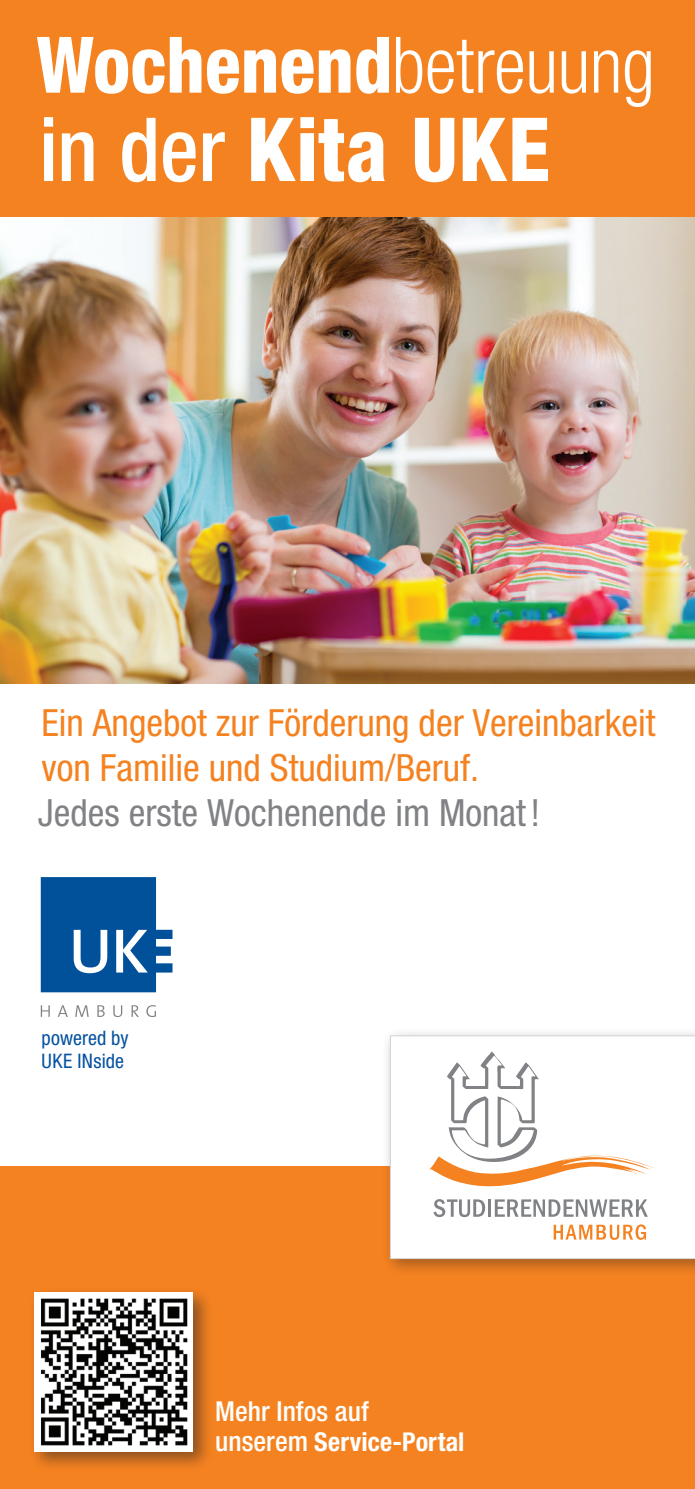
<style>
.page{position:relative;width:695px;height:1489px;background:#fff}
.page>*{position:absolute;margin:0;border:0;box-sizing:border-box;transform-origin:0 0}
.t1{font:800 condensed 88.5px "Helvetica Neue LT Pro";letter-spacing:.01em;color:#fff;scale:.95 1}
.t2{font:800 condensed 78px "Helvetica Neue LT Pro";letter-spacing:.005em;color:#fff;scale:.95 1}
.t3{font:condensed 37.5px/45px "Helvetica Neue LT Pro";color:#f58220}
.t4{font:condensed 37.5px "Helvetica Neue LT Pro";color:#808285}
.t5{font:500 condensed 27.5px "Helvetica Neue LT Pro";letter-spacing:.005em;color:#fff}
.t6{font:700 condensed 26px "Helvetica Neue LT Pro";letter-spacing:.005em;color:#fff}
.t7{font:condensed 20px/22.5px "Helvetica Neue LT Pro";letter-spacing:.01em;color:#0551a0}
.s1{font-weight:300}
.s2{font-weight:500}
.s3{font-weight:500;font-size:27.5px}
</style>
<div class="page">
<img style="left:0;top:216px;width:694px;height:467px">
<div style="left:0;top:1165px;width:694px;height:323px;background:#f58220"></div>
<div style="left:381px;top:1026px;width:313px;height:250px;background:#231f20;opacity:.4"></div>
<div style="left:390px;top:1035px;width:304px;height:223px;background:#fff"></div>
<svg style="left:433px;top:1198px;width:52px;height:18px"></svg>
<hr style="left:488px;top:1199px;width:3px;height:17px;background:#808285">
<svg style="left:494px;top:1199px;width:153px;height:17px;background:#c6c7c8"></svg>
<svg style="left:429px;top:1051px;width:226px;height:135px"></svg>
<svg style="left:553px;top:1224px;width:93px;height:15px"></svg>
<div style="left:0;top:0;width:694px;height:216px;background:#f58220"></div>
<div style="left:28px;top:1285px;width:187px;height:187px;background:#231f20;opacity:.5"></div>
<div style="left:34px;top:1292px;width:159px;height:159px;background:#fff"></div>
<img style="left:41px;top:1298px;width:147px;height:148px">
<svg style="left:41px;top:877px;width:131px;height:115px"></svg>
<svg style="left:41px;top:1005px;width:9px;height:11px"></svg>
<svg style="left:58px;top:1005px;width:10px;height:11px"></svg>
<svg style="left:75px;top:1005px;width:14px;height:11px"></svg>
<svg style="left:97px;top:1005px;width:8px;height:11px"></svg>
<svg style="left:113px;top:1005px;width:9px;height:11px"></svg>
<svg style="left:131px;top:1005px;width:8px;height:11px"></svg>
<svg style="left:146px;top:1005px;width:10px;height:11px"></svg>
<h2 class="t2" style="left:36px;top:17px;width:652px">Wochenend<span class="s1">betreuung</span></h2>
<h1 class="t1" style="left:39px;top:95px;width:539px"><span class="s2">in der</span> Kita UKE</h1>
<p class="t3" style="left:41px;top:699px;width:615px">Ein Angebot zur Förderung der Vereinbarkeit von Familie und Studium/Beruf.</p>
<p class="t4" style="left:38px;top:790px;width:504px">Jedes erste Wochenende im Monat !</p>
<p class="t7" style="left:41px;top:1026px;width:89px">powered by<br>UKE INside</p>
<p class="t5" style="left:215px;top:1394px;width:155px">Mehr Infos auf</p>
<p class="t6" style="left:215px;top:1426px;width:251px"><span class="s3">unserem</span> Service-Portal</p>
</div>
